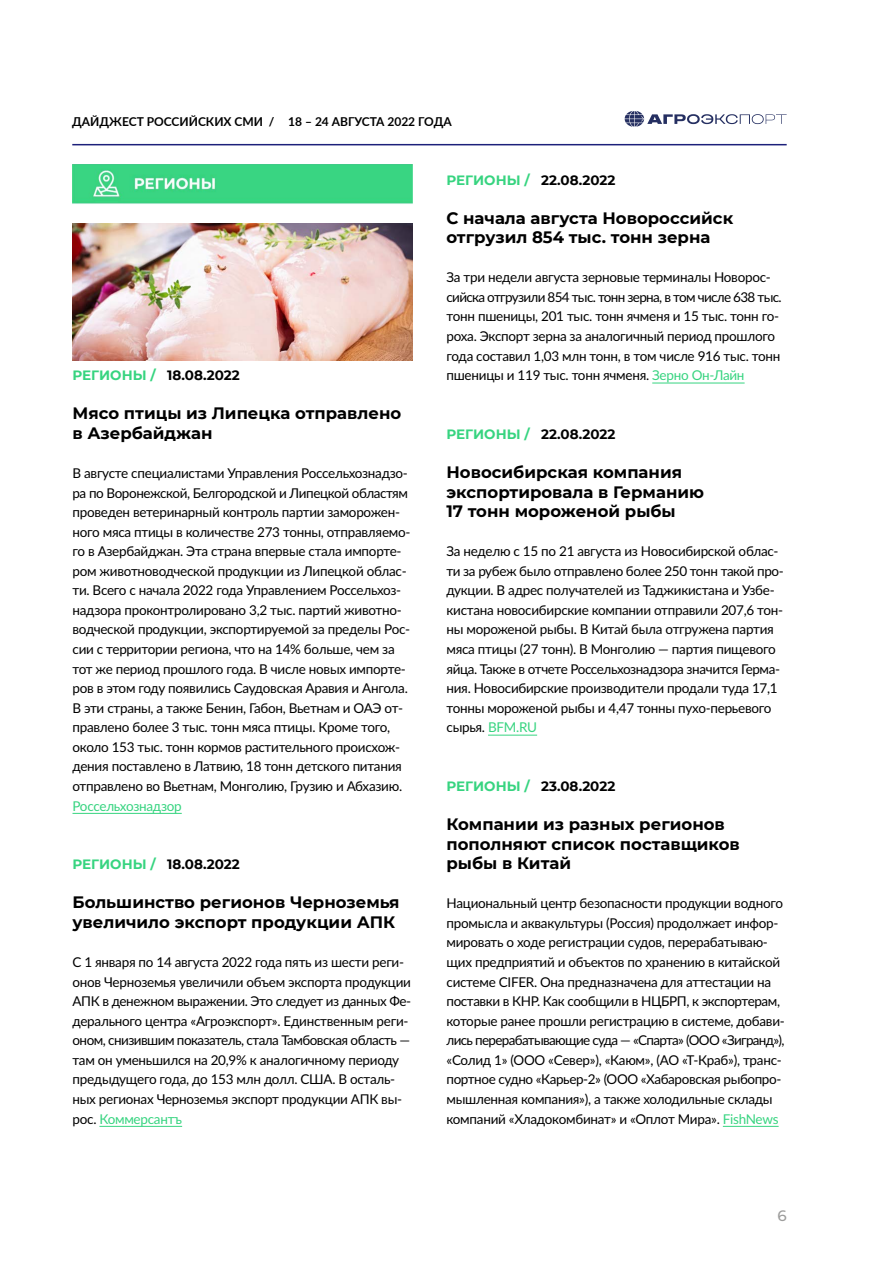
<style>
.page{position:relative;width:893px;height:1263px;background:#fff}
.page>*{position:absolute;margin:0;border:0;box-sizing:border-box;transform-origin:0 0}
.t1{font:700 16.5px/19.5px "Montserrat";color:#000}
.t2{font:500 15px "Montserrat";color:#9d9d9c}
.t3{font:13.5px/19.5px "Lato";letter-spacing:-.02em;color:#000}
.t4{font:700 13.5px "Montserrat";color:#000}
.t5{font:13.5px "Lato";letter-spacing:-.02em;color:#37d480}
.t6{font:700 12px "Lato";color:#000}
.s1{color:#37d480}
</style>
<div class="page">
<hr style="left:72px;top:144px;width:715px;height:1px;background:#1c207a">
<svg style="left:625px;top:111px;width:162px;height:16px"></svg>
<hr style="left:72px;top:813px;width:110px;height:1px;background:#37d480">
<hr style="left:99px;top:1126px;width:83px;height:1px;background:#37d480">
<hr style="left:652px;top:383px;width:93px;height:1px;background:#37d480">
<hr style="left:488px;top:735px;width:49px;height:1px;background:#37d480">
<hr style="left:723px;top:1126px;width:56px;height:1px;background:#37d480">
<img style="left:72px;top:165px;width:340px;height:39px">
<img style="left:72px;top:224px;width:340px;height:137px">
<p class="t6" style="left:72px;top:114px;width:381px">ДАЙДЖЕСТ РОССИЙСКИХ СМИ / 18 – 24 АВГУСТА 2022 ГОДА</p>
<p class="t4" style="left:446px;top:170px;width:170px"><span class="s1">РЕГИОНЫ /</span> 22.08.2022</p>
<p class="t4" style="left:72px;top:366px;width:169px"><span class="s1">РЕГИОНЫ /</span> 18.08.2022</p>
<p class="t1" style="left:72px;top:403px;width:330px">Мясо птицы из Липецка отправлено в Азербайджан</p>
<p class="t3" style="left:72px;top:463px;width:339px">В августе специалистами Управления Россельхознадзо&shy;ра по Воронежской, Белгородской и Липецкой областям проведен ветеринарный контроль партии заморожен&shy;ного мяса птицы в количестве 273 тонны, отправляемо&shy;го в Азербайджан. Эта страна впервые стала импорте&shy;ром животноводческой продукции из Липецкой облас&shy;ти. Всего с начала 2022 года Управлением Россельхоз&shy;надзора проконтролировано 3,2 тыс. партий животно&shy;водческой продукции, экспортируемой за пределы Рос&shy;сии с территории региона, что на 14% больше, чем за тот же период прошлого года. В числе новых импорте&shy;ров в этом году появились Саудовская Аравия и Ангола.<br>В эти страны, а также Бенин, Габон, Вьетнам и ОАЭ от&shy;правлено более 3 тыс. тонн мяса птицы. Кроме того, около 153 тыс. тонн кормов растительного происхож&shy;дения поставлено в Латвию, 18 тонн детского питания отправлено во Вьетнам, Монголию, Грузию и Абхазию.</p>
<p class="t5" style="left:72px;top:796px;width:111px">Россельхознадзор</p>
<p class="t4" style="left:72px;top:855px;width:169px"><span class="s1">РЕГИОНЫ /</span> 18.08.2022</p>
<p class="t1" style="left:72px;top:892px;width:329px">Большинство регионов Черноземья увеличило экспорт продукции АПК</p>
<p class="t3" style="left:72px;top:952px;width:340px">С 1 января по 14 августа 2022 года пять из шести реги&shy;онов Черноземья увеличили объем экспорта продукции АПК в денежном выражении. Это следует из данных Фе&shy;дерального центра «Агроэкспорт». Единственным реги&shy;оном, снизившим показатель, стала Тамбовская область — там он уменьшился на 20,9% к аналогичному периоду предыдущего года, до 153 млн долл. США. В осталь&shy;ных регионах Черноземья экспорт продукции АПК вы&shy;рос. <span class="s1">Коммерсантъ</span></p>
<p class="t1" style="left:446px;top:207px;width:288px">С начала августа Новороссийск отгрузил 854 тыс. тонн зерна</p>
<p class="t3" style="left:446px;top:267px;width:337px">За три недели августа зерновые терминалы Новорос&shy;сийска отгрузили 854 тыс. тонн зерна, в том числе 638 тыс. тонн пшеницы, 201 тыс. тонн ячменя и 15 тыс. тонн го&shy;роха. Экспорт зерна за аналогичный период прошлого года составил 1,03 млн тонн, в том числе 916 тыс. тонн пшеницы и 119 тыс. тонн ячменя. <span class="s1">Зерно Он-Лайн</span></p>
<p class="t4" style="left:446px;top:424px;width:170px"><span class="s1">РЕГИОНЫ /</span> 22.08.2022</p>
<p class="t1" style="left:446px;top:461px;width:259px">Новосибирская компания экспортировала в Германию<br>17 тонн мороженой рыбы</p>
<p class="t3" style="left:446px;top:541px;width:339px">За неделю с 15 по 21 августа из Новосибирской облас&shy;ти за рубеж было отправлено более 250 тонн такой про&shy;дукции. В адрес получателей из Таджикистана и Узбе&shy;кистана новосибирские компании отправили 207,6 тон&shy;ны мороженой рыбы. В Китай была отгружена партия мяса птицы (27 тонн). В Монголию — партия пищевого яйца. Также в отчете Россельхознадзора значится Герма&shy;ния. Новосибирские производители продали туда 17,1 тонны мороженой рыбы и 4,47 тонны пухо-перьевого сырья. <span class="s1">BFM.RU</span></p>
<p class="t4" style="left:446px;top:776px;width:170px"><span class="s1">РЕГИОНЫ /</span> 23.08.2022</p>
<p class="t1" style="left:446px;top:814px;width:295px">Компании из разных регионов пополняют список поставщиков рыбы в Китай</p>
<p class="t3" style="left:446px;top:893px;width:340px">Национальный центр безопасности продукции водного промысла и аквакультуры (Россия) продолжает инфор&shy;мировать о ходе регистрации судов, перерабатываю&shy;щих предприятий и объектов по хранению в китайской системе CIFER. Она предназначена для аттестации на поставки в КНР. Как сообщили в НЦБРП, к экспортерам, которые ранее прошли регистрацию в системе, добави&shy;лись перерабатывающие суда — «Спарта» (ООО «Зигранд»), «Солид 1» (ООО «Север»), «Каюм», (АО «Т-Краб»), транс&shy;портное судно «Карьер-2» (ООО «Хабаровская рыбопро&shy;мышленная компания»), а также холодильные склады компаний «Хладокомбинат» и «Оплот Мира». <span class="s1">FishNews</span></p>
<p class="t2" style="left:777px;top:1205px;width:11px">6</p>
</div>
